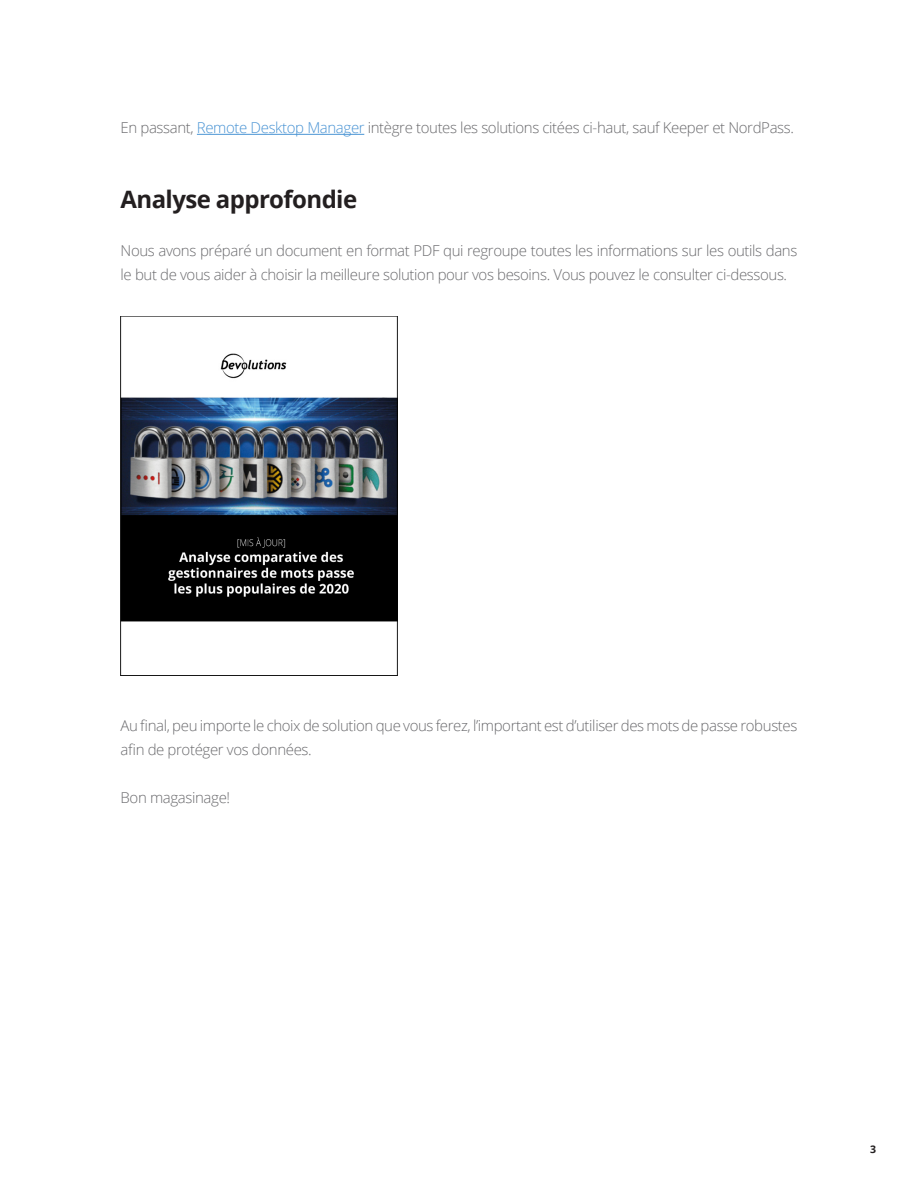
<style>
.page{position:relative;width:918px;height:1188px;background:#fff}
.page>*{position:absolute;margin:0;border:0;box-sizing:border-box;transform-origin:0 0}
.t1{font:700 24px "Open Sans";letter-spacing:-.025em;color:#231f20}
.t2{font:300 15px/24px "Open Sans";letter-spacing:-.025em;color:#6b6b6e}
.t3{font:700 10.5px "Open Sans";color:#231f20}
.s1{color:#4a94d4}
</style>
<div class="page">
<hr style="left:197px;top:134px;width:167px;height:1px;background:#4a94d4">
<img style="left:121px;top:316px;width:277px;height:359px">
<p class="t2" style="left:121px;top:115px;width:675px">En passant, <span class="s1">Remote Desktop Manager</span> intègre toutes les solutions citées ci-haut, sauf Keeper et NordPass.</p>
<p class="t1" style="left:121px;top:183px;width:238px">Analyse approfondie</p>
<p class="t2" style="left:121px;top:238px;width:678px">Nous avons préparé un document en format PDF qui regroupe toutes les informations sur les outils dans le but de vous aider à choisir la meilleure solution pour vos besoins. Vous pouvez le consulter ci-dessous.</p>
<p class="t2" style="left:121px;top:713px;width:678px">Au final, peu importe le choix de solution que vous ferez, l’important est d’utiliser des mots de passe robustes afin de protéger vos données.</p>
<p class="t2" style="left:121px;top:785px;width:111px">Bon magasinage!</p>
<p class="t3" style="left:870px;top:1141px;width:7px">3</p>
</div>
